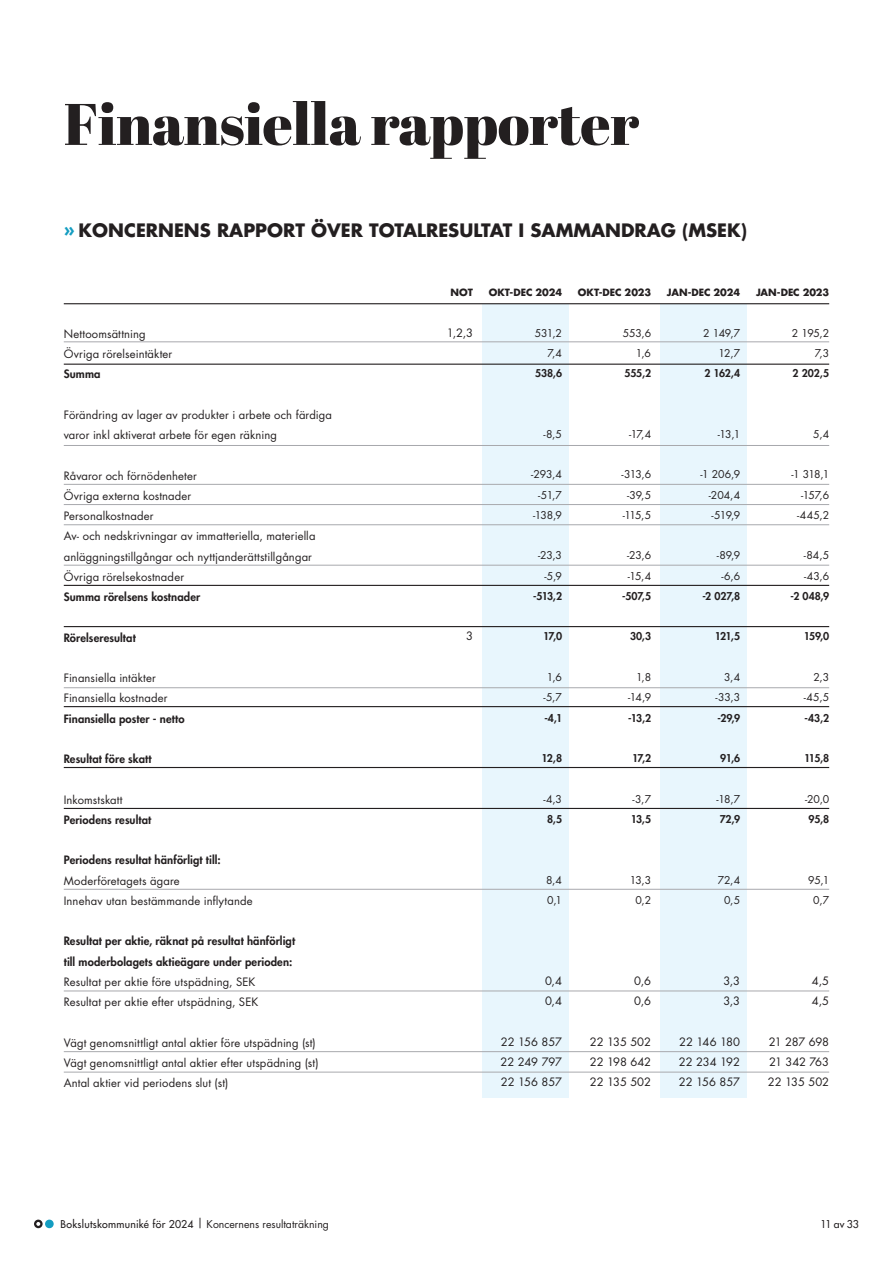
<style>
.page{position:relative;width:893px;height:1263px;background:#fff}
.page>*{position:absolute;margin:0;border:0;box-sizing:border-box;transform-origin:0 0}
.t1{font:58.5px "Abril Fatface";letter-spacing:-.005em;color:#231f20}
.t2{font:700 18px "Futura Std";color:#231f20}
.t3{font:11.25px/20.2px "Futura Std";letter-spacing:.01em;color:#231f20}
.t4{font:800 11.25px/20.2px "Futura Std";letter-spacing:.01em;color:#231f20}
.t5{font:10.5px/20.2px "Futura Std";letter-spacing:-.02em;color:#231f20;text-align:right}
.t6{font:800 10.5px "Futura Std";letter-spacing:-.025em;color:#231f20}
.t7{font:500 10.5px "Futura Std";letter-spacing:.025em;color:#231f20}
.t8{font:10.5px/20.2px "Futura Std";letter-spacing:-.04em;color:#231f20;text-align:right}
.t9{font:700 9.75px "Futura Std";letter-spacing:-.005em;color:#231f20}
.s1{color:#149dc1}
.s2{font-weight:400}
</style>
<div class="page">
<div style="left:482px;top:304px;width:86px;height:793px;background:#e8f6fd"></div>
<div style="left:660px;top:304px;width:86px;height:793px;background:#e8f6fd"></div>
<hr style="left:64px;top:342px;width:765px;height:1px;background:#a8a9ad">
<hr style="left:64px;top:445px;width:765px;height:1px;background:#a8a9ad">
<hr style="left:64px;top:364px;width:765px;height:1px;background:#231f20">
<hr style="left:64px;top:504px;width:765px;height:1px;background:#a8a9ad">
<hr style="left:64px;top:524px;width:765px;height:1px;background:#a8a9ad">
<hr style="left:64px;top:484px;width:765px;height:1px;background:#a8a9ad">
<hr style="left:64px;top:565px;width:765px;height:1px;background:#a8a9ad">
<hr style="left:64px;top:585px;width:765px;height:1px;background:#231f20">
<hr style="left:64px;top:626px;width:765px;height:1px;background:#231f20">
<hr style="left:64px;top:687px;width:765px;height:1px;background:#a8a9ad">
<hr style="left:64px;top:889px;width:765px;height:1px;background:#a8a9ad">
<hr style="left:64px;top:706px;width:765px;height:1px;background:#231f20">
<hr style="left:64px;top:808px;width:765px;height:1px;background:#231f20">
<hr style="left:64px;top:767px;width:765px;height:1px;background:#231f20">
<hr style="left:64px;top:303px;width:765px;height:1px;background:#231f20">
<div style="left:45px;top:1219px;width:9px;height:9px;background:#149dc1;border-radius:50%"></div>
<svg style="left:34px;top:1219px;width:9px;height:9px"></svg>
<hr style="left:64px;top:991px;width:765px;height:1px;background:#a8a9ad">
<hr style="left:64px;top:1051px;width:765px;height:1px;background:#a8a9ad">
<hr style="left:64px;top:1072px;width:765px;height:1px;background:#a8a9ad">
<h1 class="t1" style="left:64px;top:83px;width:577px">Finansiella rapporter</h1>
<h2 class="t2" style="left:64px;top:218px;width:685px"><span class="s1">»</span> KONCERNENS RAPPORT ÖVER TOTALRESULTAT I SAMMANDRAG (MSEK)</h2>
<p class="t3" style="left:64px;top:324px;width:110px">Nettoomsättning<br>Övriga rörelseintäkter</p>
<p class="t4" style="left:64px;top:364px;width:38px">Summa</p>
<p class="t3" style="left:64px;top:405px;width:270px">Förändring av lager av produkter i arbete och färdiga varor inkl aktiverat arbete för egen räkning</p>
<p class="t3" style="left:64px;top:465px;width:253px">Råvaror och förnödenheter<br>Övriga externa kostnader<br>Personalkostnader<br>Av- och nedskrivningar av immatteriella, materiella anläggningstillgångar och nyttjanderättstillgångar Övriga rörelsekostnader</p>
<p class="t4" style="left:64px;top:587px;width:138px">Summa rörelsens kostnader</p>
<p class="t4" style="left:64px;top:627px;width:74px">Rörelseresultat</p>
<p class="t3" style="left:64px;top:668px;width:105px">Finansiella intäkter<br>Finansiella kostnader</p>
<p class="t4" style="left:64px;top:708px;width:122px">Finansiella poster - netto</p>
<p class="t4" style="left:64px;top:749px;width:89px">Resultat före skatt</p>
<p class="t3" style="left:64px;top:789px;width:60px">Inkomstskatt</p>
<p class="t4" style="left:64px;top:810px;width:89px">Periodens resultat</p>
<p class="t4" style="left:64px;top:850px;width:158px">Periodens resultat hänförligt till:</p>
<p class="t3" style="left:64px;top:870px;width:190px">Moderföretagets ägare<br>Innehav utan bestämmande inflytande</p>
<p class="t4" style="left:64px;top:931px;width:233px">Resultat per aktie, räknat på resultat hänförligt till moderbolagets aktieägare under perioden:</p>
<p class="t3" style="left:64px;top:972px;width:196px">Resultat per aktie före utspädning, SEK<br>Resultat per aktie efter utspädning, SEK</p>
<p class="t3" style="left:64px;top:1032px;width:256px">Vägt genomsnittligt antal aktier före utspädning (st)<br>Vägt genomsnittligt antal aktier efter utspädning (st)<br>Antal aktier vid periodens slut (st)</p>
<p class="t9" style="left:450px;top:286px;width:24px">NOT</p>
<p class="t3" style="left:447px;top:322px;width:28px">1,2,3</p>
<p class="t9" style="left:489px;top:286px;width:75px">OKT-DEC 2024</p>
<p class="t5" style="left:535px;top:323px;width:29px">531,2<br>7,4</p>
<p class="t6" style="left:535px;top:367px;width:29px">538,6</p>
<p class="t9" style="left:578px;top:286px;width:75px">OKT-DEC 2023</p>
<p class="t5" style="left:623px;top:323px;width:30px">553,6<br>1,6</p>
<p class="t6" style="left:624px;top:367px;width:28px">555,2</p>
<p class="t9" style="left:667px;top:286px;width:75px">JAN-DEC 2024</p>
<p class="t5" style="left:703px;top:323px;width:38px">2 149,7<br>12,7</p>
<p class="t6" style="left:704px;top:367px;width:37px">2 162,4</p>
<p class="t9" style="left:756px;top:286px;width:75px">JAN-DEC 2023</p>
<p class="t5" style="left:792px;top:323px;width:39px">2 195,2<br>7,3</p>
<p class="t6" style="left:793px;top:367px;width:38px">2 202,5</p>
<p class="t3" style="left:466px;top:626px;width:8px">3</p>
<p class="t5" style="left:543px;top:424px;width:20px">-8,5</p>
<p class="t5" style="left:531px;top:465px;width:32px">-293,4 -51,7 -138,9</p>
<p class="t5" style="left:538px;top:546px;width:26px">-23,3 -5,9</p>
<p class="t6" style="left:533px;top:589px;width:30px">-513,2</p>
<p class="t6" style="left:543px;top:630px;width:20px">17,0</p>
<p class="t5" style="left:544px;top:667px;width:20px;text-align:center">1,6 -5,7</p>
<p class="t6" style="left:544px;top:711px;width:19px">-4,1</p>
<p class="t6" style="left:542px;top:751px;width:22px">12,8</p>
<p class="t5" style="left:543px;top:789px;width:20px">-4,3</p>
<p class="t6" style="left:547px;top:812px;width:17px">8,5</p>
<p class="t5" style="left:629px;top:424px;width:23px">-17,4</p>
<p class="t5" style="left:622px;top:465px;width:31px;text-align:center">-313,6 -39,5 -115,5</p>
<p class="t5" style="left:627px;top:546px;width:26px;text-align:left">-23,6 -15,4</p>
<p class="t6" style="left:622px;top:589px;width:31px">-507,5</p>
<p class="t6" style="left:630px;top:630px;width:23px">30,3</p>
<p class="t5" style="left:628px;top:667px;width:25px">1,8 -14,9</p>
<p class="t6" style="left:628px;top:711px;width:24px">-13,2</p>
<p class="t6" style="left:632px;top:751px;width:20px">17,2</p>
<p class="t5" style="left:633px;top:789px;width:20px">-3,7</p>
<p class="t6" style="left:631px;top:812px;width:22px">13,5</p>
<p class="t5" style="left:718px;top:424px;width:24px">-13,1</p>
<p class="t5" style="left:709px;top:465px;width:33px;text-align:justify;text-indent:-8px">-1 206,9 -204,4 -519,9</p>
<p class="t5" style="left:717px;top:546px;width:25px;text-align:center">-89,9 -6,6</p>
<p class="t6" style="left:702px;top:589px;width:39px">-2 027,8</p>
<p class="t6" style="left:715px;top:630px;width:27px">121,5</p>
<p class="t5" style="left:716px;top:667px;width:26px">3,4 -33,3</p>
<p class="t6" style="left:717px;top:711px;width:24px">-29,9</p>
<p class="t6" style="left:720px;top:751px;width:22px">91,6</p>
<p class="t5" style="left:717px;top:789px;width:25px">-18,7</p>
<p class="t6" style="left:720px;top:812px;width:22px">72,9</p>
<p class="t5" style="left:813px;top:424px;width:17px">5,4</p>
<p class="t8" style="left:791px;top:465px;width:39px">-1 318,1 -157,6 -445,2</p>
<p class="t5" style="left:804px;top:546px;width:27px;text-align:left">-84,5 -43,6</p>
<p class="t6" style="left:790px;top:589px;width:40px">-2 048,9</p>
<p class="t6" style="left:804px;top:630px;width:27px">159,0</p>
<p class="t5" style="left:804px;top:667px;width:27px">2,3 -45,5</p>
<p class="t6" style="left:805px;top:711px;width:26px">-43,2</p>
<p class="t6" style="left:804px;top:751px;width:27px">115,8</p>
<p class="t5" style="left:805px;top:789px;width:26px">-20,0</p>
<p class="t6" style="left:808px;top:812px;width:22px">95,8</p>
<p class="t5" style="left:546px;top:870px;width:18px;text-align:left">8,4<br>0,1</p>
<p class="t5" style="left:630px;top:870px;width:23px;text-align:center">13,3<br>0,2</p>
<p class="t5" style="left:718px;top:870px;width:24px">72,4<br>0,5</p>
<p class="t5" style="left:808px;top:870px;width:22px;text-align:center">95,1<br>0,7</p>
<p class="t3" style="left:545px;top:970px;width:19px">0,4<br>0,4</p>
<p class="t3" style="left:500px;top:1031px;width:63px;text-align:justify">22 156 857<br>22 249 797<br>22 156 857</p>
<p class="t3" style="left:634px;top:970px;width:18px">0,6<br>0,6</p>
<p class="t3" style="left:590px;top:1031px;width:63px;text-align:justify">22 135 502<br>22 198 642<br>22 135 502</p>
<p class="t3" style="left:723px;top:970px;width:18px">3,3<br>3,3</p>
<p class="t3" style="left:679px;top:1031px;width:63px;text-align:justify">22 146 180<br>22 234 192<br>22 156 857</p>
<p class="t3" style="left:812px;top:970px;width:19px">4,5<br>4,5</p>
<p class="t3" style="left:768px;top:1031px;width:63px;text-align:justify">21 287 698<br>21 342 763<br>22 135 502</p>
<p class="t7" style="left:60px;top:1217px;width:270px">Bokslutskommuniké för 2024 | <span class="s2">Koncernens resultaträkning</span></p>
<p class="t7" style="left:821px;top:1217px;width:40px">11 av 33</p>
</div>
